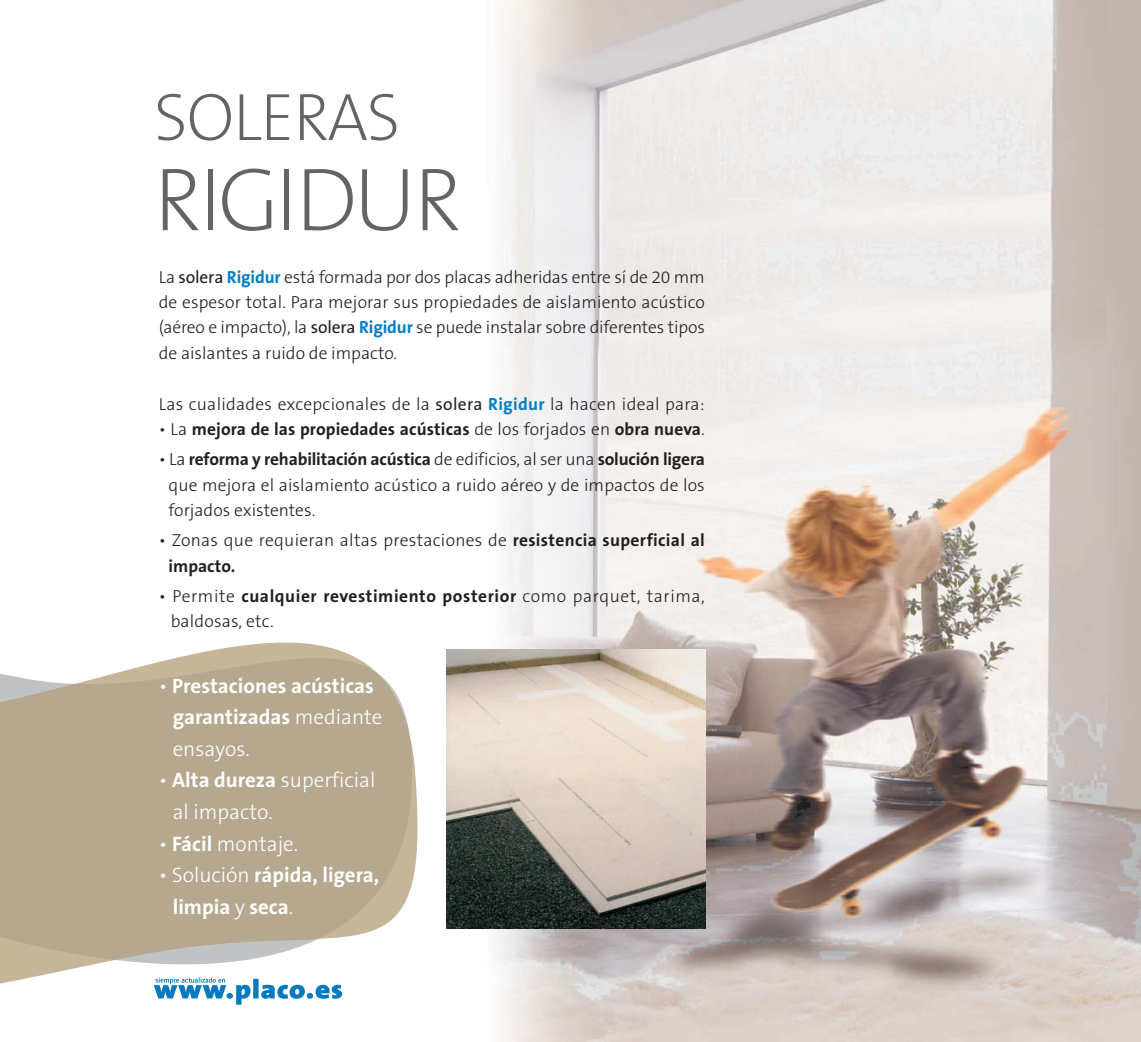
<style>
.page{position:relative;width:1141px;height:1042px;background:#fff}
.page>*{position:absolute;margin:0;border:0;box-sizing:border-box;transform-origin:0 0}
.t1{font:200 90.12px "The Sans B2";letter-spacing:-.04em;color:#636466}
.t2{font:200 67.55px "The Sans B2";letter-spacing:-.02em;color:#636466}
.t3{font:700 21px/31.5px "The Sans B7";color:#fff}
.t4{font:300 21px/31.5px "The Sans B3";color:#fff}
.t5{font:300 17.5px/25.4px "The Sans B3";letter-spacing:.01em;color:#231f20;text-align:justify}
.t6{font:700 17.5px "The Sans B7";letter-spacing:.005em;color:#231f20}
.t7{font:700 17.5px "The Sans B7";letter-spacing:.03em;color:#231f20}
.s1{font-family:"The Sans B5 Plain";font-weight:400}
.s2{font-family:"The Sans B7";font-weight:700;color:#007dc5}
.s3{font-family:"The Sans B3";font-weight:300}
.s4{font-family:"The Sans B7";font-weight:700}
</style>
<div class="page">
<svg style="left:0;top:642px;width:418px;height:363px;fill:#b6a88e"></svg>
<img style="left:472px;top:0;width:669px;height:1042px">
<svg style="left:154px;top:977px;width:188px;height:27px"></svg>
<img style="left:447px;top:650px;width:258px;height:279px">
<h2 class="t2" style="left:154px;top:88px;width:248px">SOLERAS</h2>
<h1 class="t1" style="left:154px;top:160px;width:310px">RIGIDUR</h1>
<p class="t5" style="left:159px;top:265px;width:548px">La <span class="s1">solera</span> <span class="s2">Rigidur</span> está formada por dos placas adheridas entre sí de 20 mm de espesor total. Para mejorar sus propiedades de aislamiento acústico (aéreo e impacto), la <span class="s1">solera</span> <span class="s2">Rigidur</span> se puede instalar sobre diferentes tipos de aislantes a ruido de impacto.</p>
<p class="t5" style="left:159px;top:392px;width:548px">Las cualidades excepcionales de la <span class="s1">solera</span> <span class="s2">Rigidur</span> la hacen ideal para:</p>
<p class="t6" style="left:159px;top:421px;width:548px"><span class="s3">• La</span> mejora de las propiedades acústicas <span class="s3">de los forjados en</span> obra nueva<span class="s3">.</span></p>
<p class="t6" style="left:159px;top:452px;width:548px"><span class="s3">• La</span> reforma y rehabilitación acústica <span class="s3">de edificios, al ser una</span> solución ligera</p>
<p class="t5" style="left:169px;top:473px;width:538px">que mejora el aislamiento acústico a ruido aéreo y de impactos de los forjados existentes.</p>
<p class="t5" style="left:159px;top:529px;width:548px">• Zonas que requieran altas prestaciones de <span class="s4">resistencia superficial al</span></p>
<p class="t6" style="left:169px;top:558px;width:68px">impacto.</p>
<p class="t7" style="left:159px;top:588px;width:548px"><span class="s3">• Permite</span> cualquier revestimiento posterior <span class="s3">como parquet, tarima,</span></p>
<p class="t5" style="left:171px;top:610px;width:105px">baldosas, etc.</p>
<p class="t3" style="left:173px;top:671px;width:211px;text-indent:-14px"><span class="s3">•</span> Prestaciones acústicas garantizadas <span class="s3">mediante</span></p>
<p class="t4" style="left:173px;top:734px;width:79px">ensayos.</p>
<p class="t4" style="left:173px;top:766px;width:204px;text-indent:-14px">• <span class="s4">Alta dureza</span> superficial al impacto.</p>
<p class="t4" style="left:159px;top:829px;width:141px">• <span class="s4">Fácil</span> montaje.</p>
<p class="t3" style="left:173px;top:860px;width:208px;text-indent:-14px"><span class="s3">• Solución</span> rápida, ligera, limpia <span class="s3">y</span> seca<span class="s3">.</span></p>
</div>
